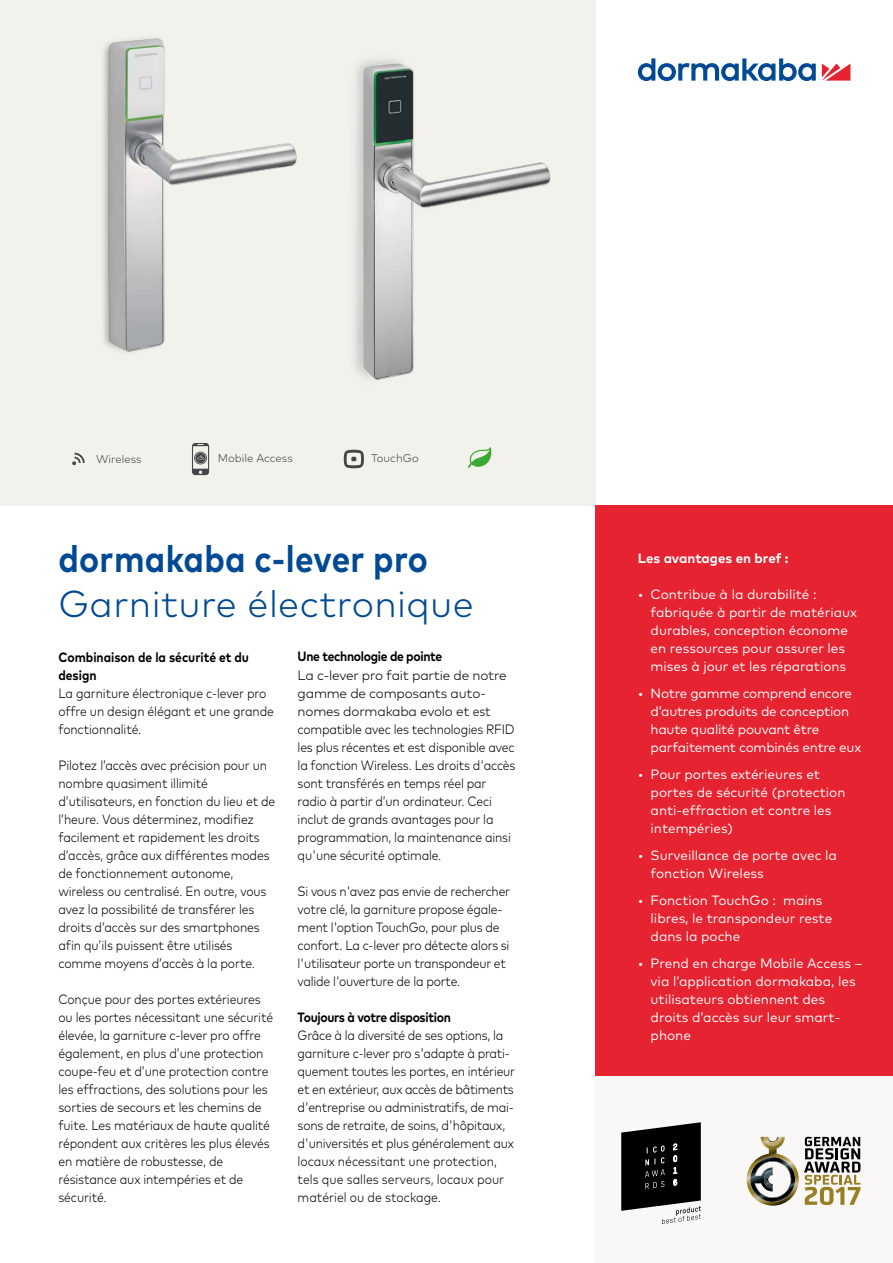
<style>
.page{position:relative;width:893px;height:1263px;background:#fff}
.page>*{position:absolute;margin:0;border:0;box-sizing:border-box;transform-origin:0 0}
.t1{font:300 37.5px "Mark Pro";letter-spacing:.01em;color:#004994}
.t2{font:700 37.5px "Mark Pro";letter-spacing:.01em;color:#004994;scale:.89 1}
.t3{font:300 13.5px/18px "Mark Pro";letter-spacing:-.015em;color:#000;scale:.9 1}
.t4{font:13.5px/18px "Mark Pro";color:#fff}
.t5{font:300 13.5px/18px "Mark Pro";letter-spacing:-.015em;color:#000}
.t6{font:13.5px/18px "Mark Pro";letter-spacing:-.02em;color:#fff}
.t7{font:700 13.5px "Mark Pro";letter-spacing:-.025em;color:#000;scale:.9 1}
.t8{font:700 13.5px/18px "Mark Pro";color:#000;scale:.9 1}
.t9{font:700 13.5px "Mark Pro";color:#fff}
.t10{font:300 11.25px "Mark Pro";color:#444749}
</style>
<div class="page">
<div style="left:0;top:0;width:595px;height:505px;background:#f2f1ec"></div>
<img style="left:354px;top:59px;width:197px;height:321px">
<img style="left:103px;top:38px;width:194px;height:314px">
<div style="left:595px;top:1075px;width:298px;height:188px;background:#f9f8f6"></div>
<svg style="left:822px;top:64px;width:28px;height:17px"></svg>
<svg style="left:638px;top:58px;width:178px;height:23px"></svg>
<div style="left:595px;top:505px;width:298px;height:570px;background:#e62330"></div>
<svg style="left:344px;top:450px;width:20px;height:18px"></svg>
<svg style="left:192px;top:443px;width:17px;height:32px"></svg>
<svg style="left:72px;top:453px;width:13px;height:12px"></svg>
<svg style="left:468px;top:447px;width:24px;height:21px"></svg>
<svg style="left:621px;top:1122px;width:80px;height:102px"></svg>
<img style="left:747px;top:1137px;width:52px;height:69px">
<svg style="left:764px;top:1137px;width:17px;height:8px"></svg>
<svg style="left:750px;top:1157px;width:45px;height:45px"></svg>
<svg style="left:804px;top:1137px;width:57px;height:68px"></svg>
<p class="t10" style="left:96px;top:450px;width:47px">Wireless</p>
<p class="t10" style="left:218px;top:450px;width:77px">Mobile Access</p>
<p class="t10" style="left:371px;top:450px;width:49px">TouchGo</p>
<h1 class="t2" style="left:58px;top:530px;width:417px">dormakaba c-lever pro</h1>
<h1 class="t1" style="left:58px;top:575px;width:417px">Garniture électronique</h1>
<p class="t8" style="left:58px;top:647px;width:213px">Combinaison de la sécurité et du design</p>
<p class="t3" style="left:58px;top:683px;width:241px">La garniture électronique c-lever pro offre un design élégant et une grande fonctionnalité.</p>
<p class="t3" style="left:58px;top:755px;width:243px">Pilotez l’accès avec précision pour un nombre quasiment illimité d’utilisateurs, en fonction du lieu et de l’heure. Vous déterminez, modifiez facilement et rapidement les droits d’accès, grâce aux différentes modes de fonctionnement autonome, wireless ou centralisé. En outre, vous avez la possibilité de transférer les droits d’accès sur des smartphones afin qu’ils puissent être utilisés comme moyens d’accès à la porte.</p>
<p class="t3" style="left:58px;top:989px;width:240px">Conçue pour des portes extérieures ou les portes nécessitant une sécurité élevée, la garniture c-lever pro offre également, en plus d’une protection coupe-feu et d’une protection contre les effractions, des solutions pour les sorties de secours et les chemins de fuite. Les matériaux de haute qualité répondent aux critères les plus élevés en matière de robustesse, de résistance aux intempéries et de sécurité.</p>
<p class="t7" style="left:298px;top:646px;width:162px">Une technologie de pointe</p>
<p class="t5" style="left:298px;top:665px;width:219px">La c-lever pro fait partie de notre gamme de composants auto&shy;nomes dormakaba evolo et est compatible avec les technologies RFID les plus récentes et est disponible avec la fonction Wireless. Les droits d'accès sont transférés en temps réel par radio à partir d’un ordinateur. Ceci inclut de grands avantages pour la programmation, la maintenance ainsi qu'une sécurité optimale.</p>
<p class="t3" style="left:298px;top:881px;width:238px">Si vous n'avez pas envie de rechercher votre clé, la garniture propose égale&shy;ment l'option TouchGo, pour plus de confort. La c-lever pro détecte alors si l'utilisateur porte un transpondeur et valide l'ouverture de la porte.</p>
<p class="t7" style="left:298px;top:1006px;width:172px">Toujours à votre disposition</p>
<p class="t3" style="left:298px;top:1025px;width:243px">Grâce à la diversité de ses options, la garniture c-lever pro s'adapte à prati&shy;quement toutes les portes, en intérieur et en extérieur, aux accès de bâtiments d'entreprise ou administratifs, de mai&shy;sons de retraite, de soins, d'hôpitaux, d'universités et plus généralement aux locaux nécessitant une protection, tels que salles serveurs, locaux pour matériel ou de stockage.</p>
<p class="t9" style="left:638px;top:547px;width:152px">Les avantages en bref :</p>
<p class="t4" style="left:651px;top:584px;width:208px;text-indent:-13px">• Contribue à la durabilité : fabriquée à partir de matériaux durables, conception économe en ressources pour assurer les mises à jour et les réparations</p>
<p class="t6" style="left:651px;top:683px;width:212px;text-indent:-13px">• Notre gamme comprend encore d’autres produits de conception haute qualité pouvant être parfaitement combinés entre eux</p>
<p class="t4" style="left:651px;top:764px;width:196px;text-indent:-13px">• Pour portes extérieures et portes de sécurité (protection anti-effraction et contre les intempéries)</p>
<p class="t4" style="left:651px;top:845px;width:188px;text-indent:-13px">• Surveillance de porte avec la fonction Wireless</p>
<p class="t4" style="left:651px;top:890px;width:183px;text-indent:-13px">• Fonction TouchGo : mains libres, le transpondeur reste dans la poche</p>
<p class="t4" style="left:651px;top:953px;width:214px;text-indent:-13px">• Prend en charge Mobile Access – via l’application dormakaba, les utilisateurs obtiennent des droits d’accès sur leur smart&shy;phone</p>
</div>
